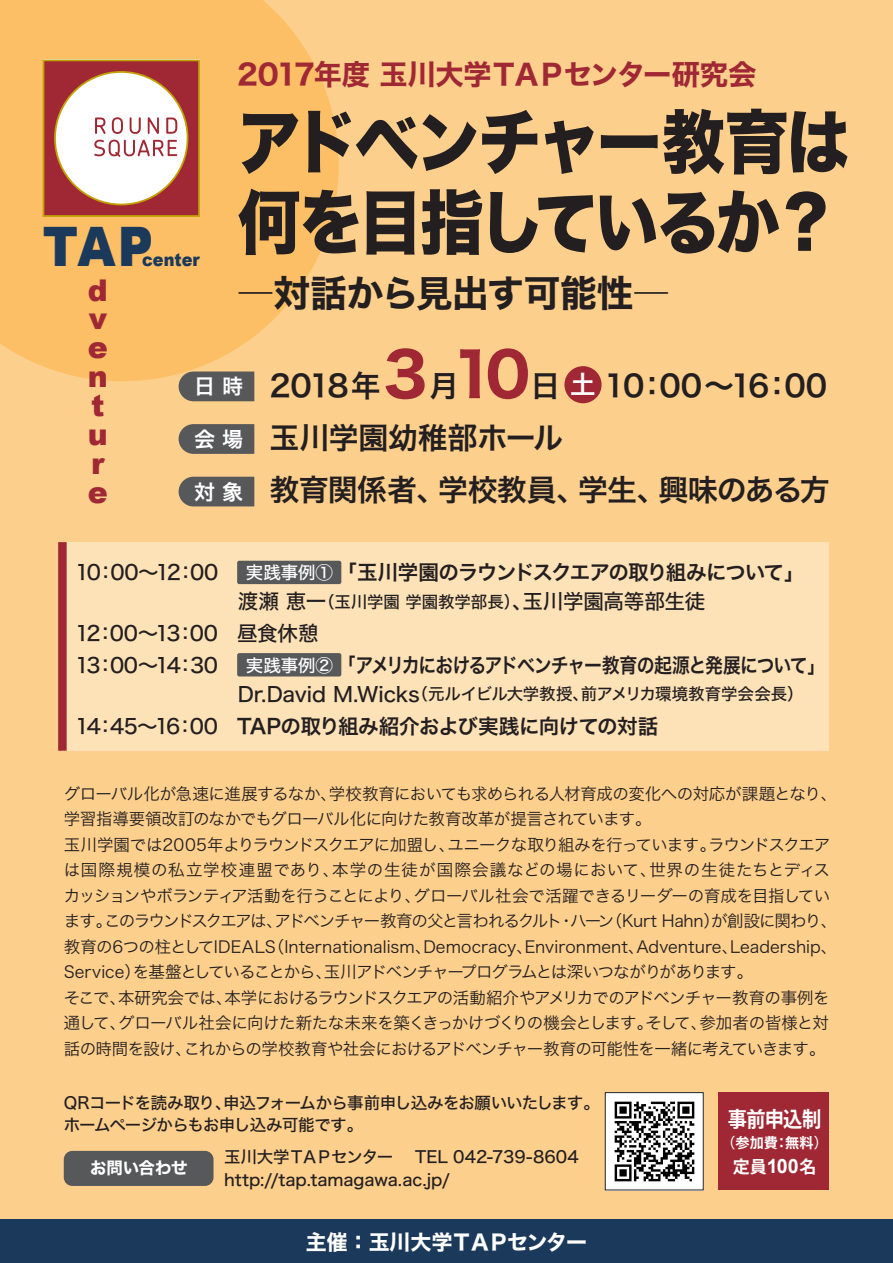
<style>
.page{position:relative;width:893px;height:1263px;background:#fff}
.page>*{position:absolute;margin:0;border:0;box-sizing:border-box;transform-origin:0 0}
.t1{font:69.9px/80.4px "Hira Kaku Std W8";letter-spacing:-.05em;color:#231f20;scale:.91 1}
.t2{font:900 54.45px "Arial";color:#1b395a;scale:.9 1}
.t3{font:36.9px "Hira Kaku Std W7";letter-spacing:-.02em;color:#231f20}
.t4{font:30px/52.1px "Hira Kaku Std W6";letter-spacing:-.02em;color:#231f20}
.t5{font:900 30px/29px "Arial";color:#a02834;text-align:justify}
.t6{font:28.35px "Hira Kaku Std W7";letter-spacing:-.05em;color:#a02834}
.t7{font:25.5px "Hira Kaku Std W6";color:#fff}
.t8{font:700 21.3px "Koz Go Pro";letter-spacing:-.035em;color:#fff;scale:.9 1}
.t9{font:21px "Hira Kaku Std W7";letter-spacing:-.065em;color:#fff}
.t10{font:21px "Hira Kaku Std W6";color:#fff}
.t11{font:20.55px/32px "Hira Kaku Std W5";letter-spacing:-.015em;color:#231f20}
.t12{font:20.55px "Hira Kaku Std W6";letter-spacing:-.055em;color:#231f20;scale:.87 1}
.t13{font:20.55px "Hira Kaku Std W6";letter-spacing:-.03em;color:#231f20}
.t14{font:20.55px "Hira Kaku Std W6";letter-spacing:-.055em;color:#231f20}
.t15{font:900 18px "Arial";color:#1b395a;scale:.9 1}
.t16{font:700 17.1px "Koz Go Pro";color:#fff}
.t17{font:16.5px/25.5px "Hira Kaku Std W3";letter-spacing:-.035em;color:#231f20}
.t18{font:16.5px/22.5px "Hira Kaku Std W5";letter-spacing:-.005em;color:#231f20}
.t19{font:16.5px/22.5px "Hira Kaku Std W5";letter-spacing:-.05em;color:#231f20}
.t20{font:16.5px "Hira Kaku Std W7";letter-spacing:-.015em;color:#fff}
.t21{font:700 14.25px "Koz Go Pro";color:#fff}
.s1{font-family:"Hira Kaku Std W7";font-size:60px;color:#a02834}
.s2{font-family:"Hira Kaku Std W5";font-size:17.55px;color:#fff}
.s3{font-size:16.5px}
.s4{font-size:20.55px}
.s5{font-family:"Hira Kaku Std W5"}
.s6{font-family:"Arial";font-size:19.65px}
</style>
<div class="page">
<div style="left:0;top:0;width:893px;height:1227px;background:#fdcf8c"></div>
<svg style="left:0;top:0;width:339px;height:381px;background:#fcc16a"></svg>
<svg style="left:43px;top:60px;width:157px;height:157px;background:#d39e99"></svg>
<div style="left:0;top:1219px;width:893px;height:44px;background:#1b395a"></div>
<div style="left:564px;top:366px;width:38px;height:37px;background:#a02834;border-radius:50%"></div>
<svg style="left:179px;top:371px;width:75px;height:30px;background:#605e5c"></svg>
<svg style="left:179px;top:424px;width:75px;height:30px;background:#5e5d5c"></svg>
<div style="left:179px;top:477px;width:75px;height:29px;background:#57585a"></div>
<img style="left:607px;top:1094px;width:95px;height:94px">
<div style="left:605px;top:1092px;width:99px;height:98px;border:1px solid #231f20"></div>
<div style="left:64px;top:1151px;width:149px;height:35px;background:#57585a;border-radius:9px"></div>
<div style="left:60px;top:542px;width:769px;height:209px;background:#fee2b7"></div>
<div style="left:237px;top:561px;width:104px;height:23px;background:#57585a;border-radius:2px"></div>
<div style="left:237px;top:653px;width:104px;height:23px;background:#57585a;border-radius:2px"></div>
<div style="left:719px;top:1092px;width:110px;height:98px;background:#a02834"></div>
<div style="left:58px;top:542px;width:9px;height:209px;background:#a02834"></div>
<h3 class="t6" style="left:237px;top:52px;width:521px">2017年度 玉川大学ＴＡＰセンター研究会</h3>
<h1 class="t1" style="left:237px;top:104px;width:674px">アドベンチャー教育は何を目指しているか?</h1>
<h3 class="t3" style="left:237px;top:265px;width:434px">―対話から見出す可能性―</h3>
<h2 class="t2" style="left:43px;top:207px;width:124px">TAP</h2>
<p class="t15" style="left:142px;top:247px;width:66px">center</p>
<h3 class="t5" style="left:88px;top:274px;width:21px">d v e n t u r e</h3>
<h3 class="t4" style="left:270px;top:360px;width:562px">2018年<span class="s1">3</span>月<span class="s1">10</span>日　 10：00～16：00玉川学園幼稚部ホール<br>教育関係者、学校教員、学生、興味のある方</h3>
<p class="t10" style="left:194px;top:370px;width:50px">日 時</p>
<h3 class="t7" style="left:570px;top:364px;width:27px">土</h3>
<p class="t10" style="left:194px;top:423px;width:50px">会 場</p>
<p class="t10" style="left:194px;top:476px;width:50px">対 象</p>
<p class="t11" style="left:75px;top:557px;width:145px">10：00～12：00</p>
<p class="t14" style="left:246px;top:557px;width:560px"><span class="s2">実践事例①</span> 「玉川学園のラウンドスクエアの取り組みについて」</p>
<p class="t11" style="left:75px;top:586px;width:632px;text-indent:162px">渡瀬 恵一<span class="s3">（玉川学園 学園教学部長）</span>、玉川学園高等部生徒<br>12：00～13：00 昼食休憩<br>13：00～14：30</p>
<p class="t12" style="left:246px;top:649px;width:668px"><span class="s2">実践事例②</span> 「アメリカにおけるアドベンチャー教育の起源と発展について」</p>
<p class="t18" style="left:238px;top:683px;width:568px"><span class="s4">Dr.David M.Wicks</span>（元ルイビル大学教授、前アメリカ環境教育学会会長）</p>
<p class="t13" style="left:75px;top:710px;width:585px"><span class="s5">14：45～16：00</span> TAPの取り組み紹介および実践に向けての対話</p>
<p class="t17" style="left:64px;top:781px;width:775px">グローバル化が急速に進展するなか、学校教育においても求められる人材育成の変化への対応が課題となり、学習指導要領改訂のなかでもグローバル化に向けた教育改革が提言されています。<br>玉川学園では2005年よりラウンドスクエアに加盟し、ユニークな取り組みを行っています。ラウンドスクエアは国際規模の私立学校連盟であり、本学の生徒が国際会議などの場において、世界の生徒たちとディスカッションやボランティア活動を行うことにより、グローバル社会で活躍できるリーダーの育成を目指しています。このラウンドスクエアは、アドベンチャー教育の父と言われるクルト・ハーン（Kurt Hahn）が創設に関わり、教育の6つの柱としてIDEALS（Internationalism、Democracy、Environment、Adventure、Leadership、Service）を基盤としていることから、玉川アドベンチャープログラムとは深いつながりがあります。<br>そこで、本研究会では、本学におけるラウンドスクエアの活動紹介やアメリカでのアドベンチャー教育の事例を通して、グローバル社会に向けた新たな未来を築くきっかけづくりの機会とします。そして、参加者の皆様と対話の時間を設け、これからの学校教育や社会におけるアドベンチャー教育の可能性を一緒に考えていきます。</p>
<p class="t19" style="left:64px;top:1091px;width:538px">QRコードを読み取り、申込フォームから事前申し込みをお願いいたします。ホームページからもお申し込み可能です。</p>
<p class="t18" style="left:224px;top:1146px;width:356px">玉川大学ＴＡＰセンター 　TEL 042-739-8604 http://tap.tamagawa.ac.jp/</p>
<p class="t20" style="left:90px;top:1155px;width:99px">お問い合わせ</p>
<p class="t9" style="left:306px;top:1225px;width:283px">主催：玉川大学ＴＡＰセンター</p>
<p class="t8" style="left:728px;top:1106px;width:105px">事前申込制</p>
<p class="t21" style="left:721px;top:1133px;width:108px">（参加費：無料）</p>
<p class="t16" style="left:733px;top:1155px;width:85px">定員<span class="s6">100</span>名</p>
</div>
